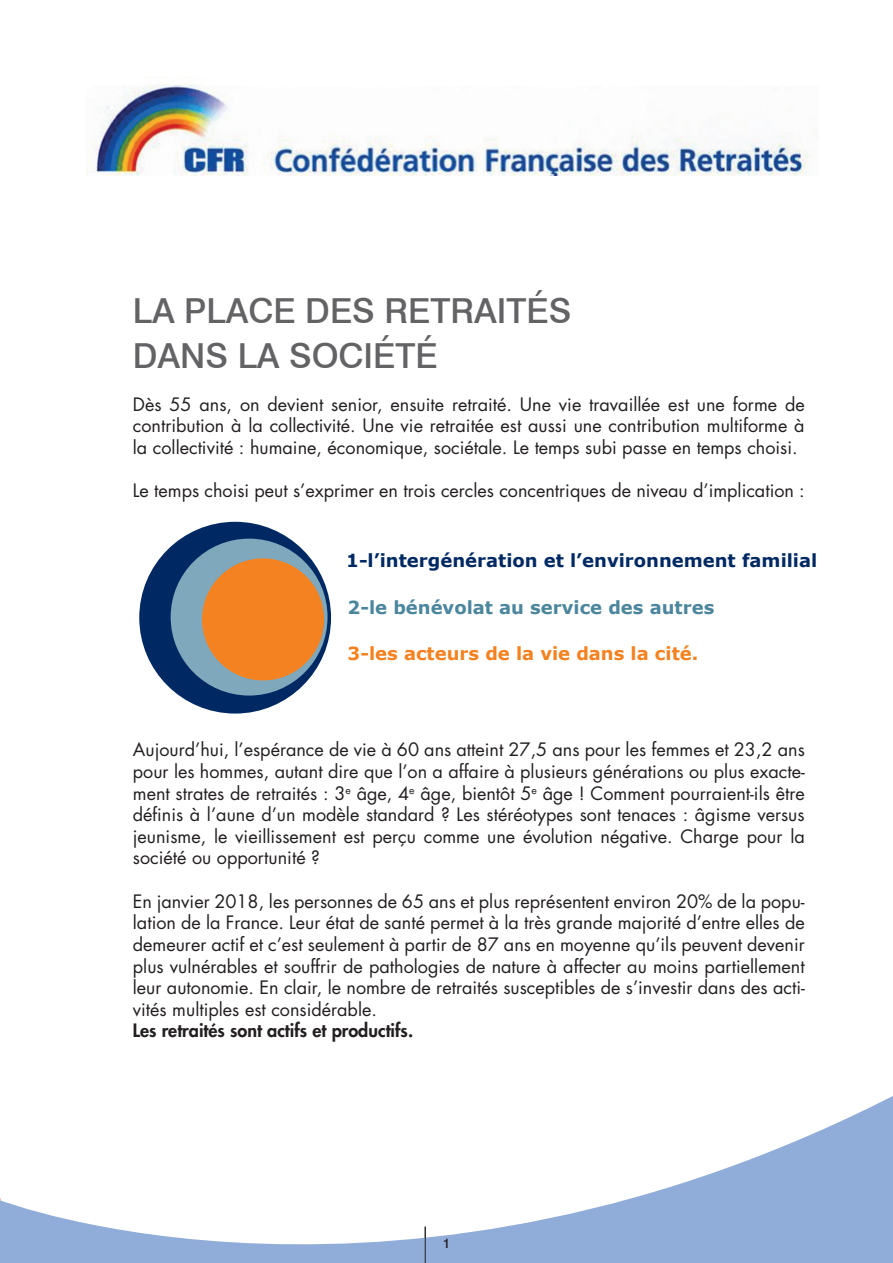
<style>
.page{position:relative;width:893px;height:1263px;background:#fff}
.page>*{position:absolute;margin:0;border:0;box-sizing:border-box;transform-origin:0 0}
.t1{font:500 34.5px/45px "Swiss 721 BT";color:#636366}
.t2{font:18px/21.6px "Futura Std";color:#231f20;text-align:justify}
.t3{font:700 18px "Verdana";color:#002964}
.t4{font:800 18px "Futura Std";color:#231f20}
.t5{font:700 18px "Verdana";color:#4b869d}
.t6{font:700 18px "Verdana";color:#f58220}
.t7{font:500 13.5px "Swiss 721 BT";color:#231f20}
</style>
<div class="page">
<svg style="left:0;top:1096px;width:893px;height:167px"></svg>
<hr style="left:425px;top:1226px;width:1px;height:37px;background:#231f20">
<img style="left:87px;top:84px;width:722px;height:91px">
<div style="left:139px;top:522px;width:192px;height:191px;background:#002964;border-radius:50%"></div>
<div style="left:171px;top:539px;width:157px;height:156px;background:#7fa8bc;border-radius:50%"></div>
<div style="left:202px;top:558px;width:122px;height:122px;background:#f58220;border-radius:50%"></div>
<h1 class="t1" style="left:133px;top:288px;width:440px">LA PLACE DES RETRAITÉS<br>DANS LA SOCIÉTÉ</h1>
<p class="t2" style="left:133px;top:394px;width:673px">Dès 55 ans, on devient senior, ensuite retraité. Une vie travaillée est une forme de contribution à la collectivité. Une vie retraitée est aussi une contribution multiforme à la collectivité : humaine, économique, sociétale. Le temps subi passe en temps choisi.</p>
<p class="t2" style="left:133px;top:480px;width:673px">Le temps choisi peut s’exprimer en trois cercles concentriques de niveau d’implication :</p>
<p class="t3" style="left:346px;top:547px;width:473px">1-l’intergénération et l’environnement familial</p>
<p class="t5" style="left:348px;top:594px;width:368px">2-le bénévolat au service des autres</p>
<p class="t6" style="left:348px;top:641px;width:352px">3-les acteurs de la vie dans la cité.</p>
<p class="t2" style="left:133px;top:739px;width:673px">Aujourd’hui, l’espérance de vie à 60 ans atteint 27,5 ans pour les femmes et 23,2 ans pour les hommes, autant dire que l’on a affaire à plusieurs générations ou plus exacte&shy;ment strates de retraités : 3<sup>e</sup> âge, 4<sup>e</sup> âge, bientôt 5<sup>e</sup> âge ! Comment pourraient-ils être définis à l’aune d’un modèle standard ? Les stéréotypes sont tenaces : âgisme versus jeunisme, le vieillissement est perçu comme une évolution négative. Charge pour la société ou opportunité ?</p>
<p class="t2" style="left:133px;top:890px;width:673px">En janvier 2018, les personnes de 65 ans et plus représentent environ 20% de la popu&shy;lation de la France. Leur état de santé permet à la très grande majorité d’entre elles de demeurer actif et c’est seulement à partir de 87 ans en moyenne qu’ils peuvent devenir plus vulnérables et souffrir de pathologies de nature à affecter au moins partiellement leur autonomie. En clair, le nombre de retraités susceptibles de s’investir dans des acti&shy;vités multiples est considérable.</p>
<p class="t4" style="left:133px;top:1019px;width:282px">Les retraités sont actifs et productifs.</p>
<p class="t7" style="left:443px;top:1235px;width:9px">1</p>
</div>
